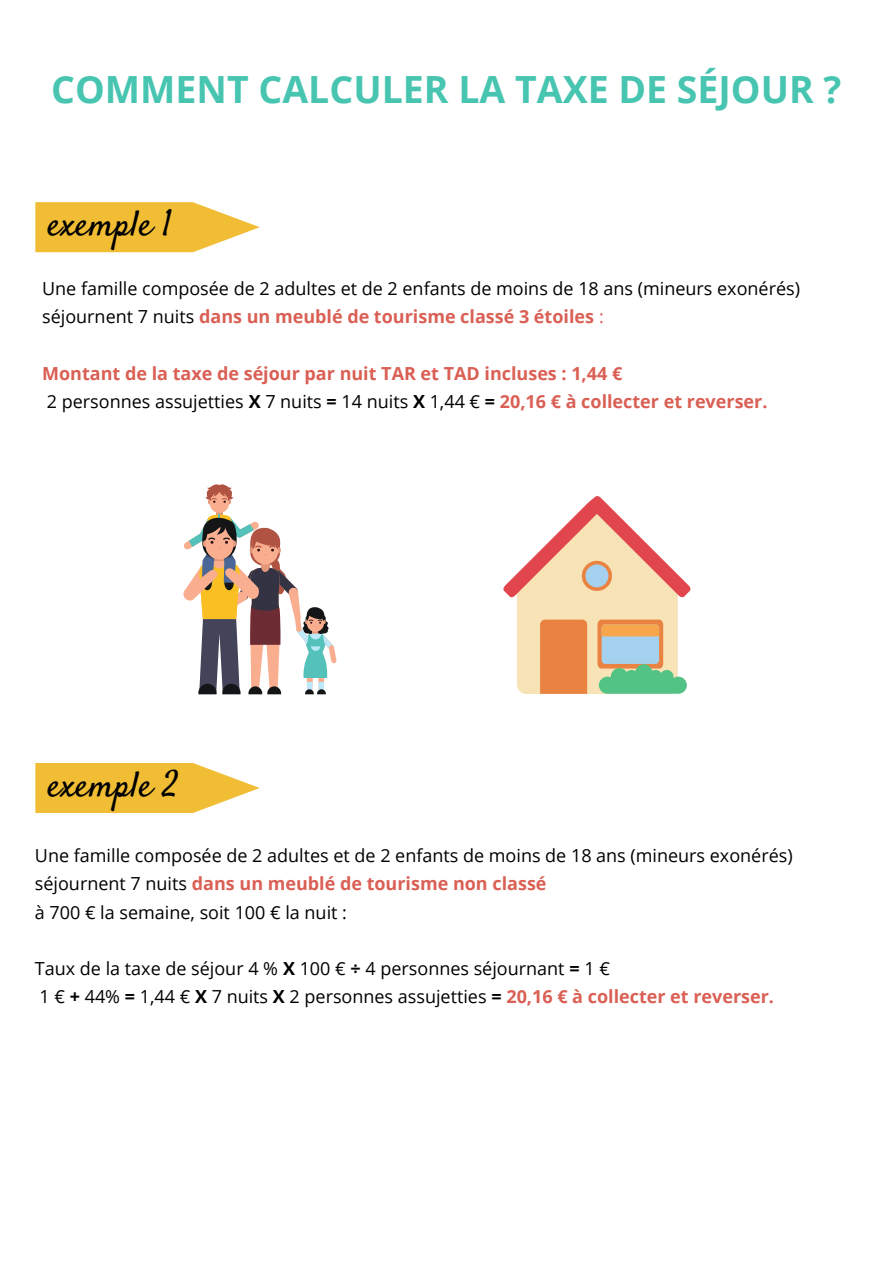
<style>
.page{position:relative;width:893px;height:1264px;background:#fff}
.page>*{position:absolute;margin:0;border:0;box-sizing:border-box;transform-origin:0 0}
.t1{font:700 37.5px "Open Sans";color:#47c5b1}
.t2{font:36px "Satisfy";color:#000}
.t3{font:18px/28px "Open Sans";color:#000}
.t4{font:700 18px "Open Sans";color:#da5f54}
.s1{font-weight:700;color:#da5f54}
.s2{color:#da5f54}
.s3{font-weight:700}
</style>
<div class="page">
<svg style="left:35px;top:202px;width:225px;height:50px;background:#f3c753"></svg>
<svg style="left:35px;top:763px;width:225px;height:50px;background:#f3c652"></svg>
<div style="left:216px;top:509px;width:7px;height:7px;background:#e29779"></div>
<div style="left:210px;top:486px;width:19px;height:27px;background:#f9ae8f;border-radius:10px"></div>
<svg style="left:205px;top:484px;width:29px;height:23px"></svg>
<svg style="left:183px;top:514px;width:153px;height:180px"></svg>
<svg style="left:503px;top:496px;width:188px;height:198px"></svg>
<p class="t1" style="left:51px;top:63px;width:791px">COMMENT CALCULER LA TAXE DE SÉJOUR ?</p>
<p class="t2" style="left:48px;top:201px;width:126px">exemple 1</p>
<p class="t3" style="left:42px;top:274px;width:759px">Une famille composée de 2 adultes et de 2 enfants de moins de 18 ans (mineurs exonérés) séjournent 7 nuits <span class="s1">dans un meublé de tourisme classé 3 étoiles</span> <span class="s2">:</span></p>
<p class="t4" style="left:42px;top:360px;width:581px">Montant de la taxe de séjour par nuit TAR et TAD incluses : 1,44 €</p>
<p class="t3" style="left:47px;top:386px;width:722px">2 personnes assujetties <span class="s3">X</span> 7 nuits <span class="s3">=</span> 14 nuits <span class="s3">X</span> 1,44 € <span class="s3">=</span> <span class="s1">20,16 € à collecter et reverser.</span></p>
<p class="t2" style="left:48px;top:762px;width:132px">exemple 2</p>
<p class="t3" style="left:35px;top:841px;width:759px">Une famille composée de 2 adultes et de 2 enfants de moins de 18 ans (mineurs exonérés) séjournent 7 nuits <span class="s1">dans un meublé de tourisme non classé</span></p>
<p class="t3" style="left:35px;top:897px;width:313px">à 700 € la semaine, soit 100 € la nuit :</p>
<p class="t3" style="left:35px;top:953px;width:576px">Taux de la taxe de séjour 4 % <span class="s3">X</span> 100 € <span class="s3">÷</span> 4 personnes séjournant <span class="s3">=</span> 1 €</p>
<p class="t3" style="left:40px;top:981px;width:736px">1 € <span class="s3">+</span> 44% <span class="s3">=</span> 1,44 € <span class="s3">X</span> 7 nuits <span class="s3">X</span> 2 personnes assujetties <span class="s3">=</span> <span class="s1">20,16 € à collecter et reverser.</span></p>
</div>
